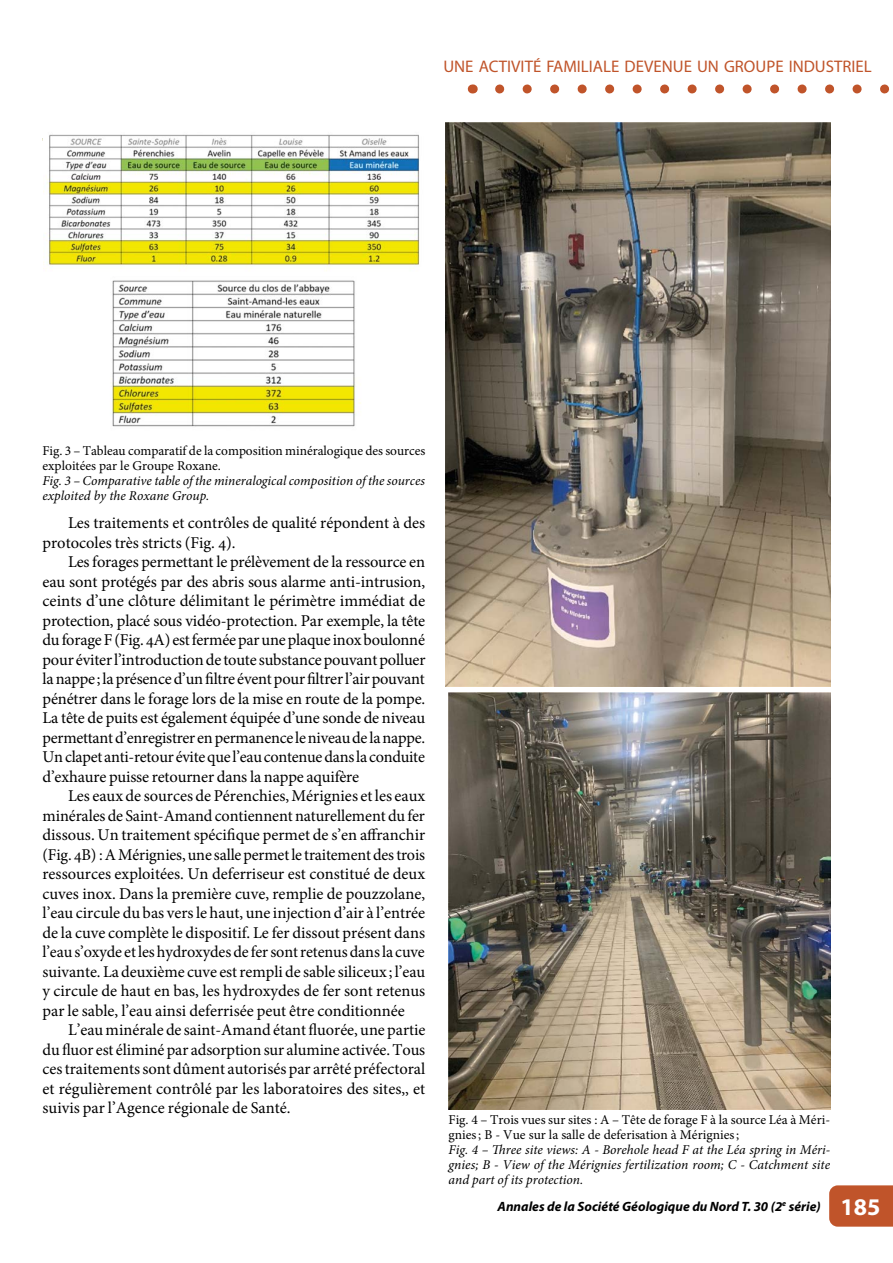
<style>
.page{position:relative;width:893px;height:1263px;background:#fff}
.page>*{position:absolute;margin:0;border:0;box-sizing:border-box;transform-origin:0 0}
.t1{font:16.8px "Myriad Pro";color:#c0542a}
.txt_Normal{font:16.5px/19.5px "Minion Pro";color:#000;text-align:justify}
.titre_figure{font:italic 13.5px/15px "Minion Pro";color:#000}
.titre_figure-2{font:13.5px/15px "Minion Pro";color:#000}
.t2{font:italic 700 13.5px "Myriad Pro";color:#000}
.s1{font-style:normal;font-size:24px;color:#fff}
</style>
<div class="page">
<svg style="left:500px;top:84px;width:390px;height:9px"></svg>
<svg style="left:829px;top:1185px;width:64px;height:42px;background:#c25930"></svg>
<img style="left:46px;top:134px;width:374px;height:293px">
<img style="left:449px;top:692px;width:381px;height:417px">
<img style="left:445px;top:122px;width:385px;height:565px">
<p class="t1" style="left:443px;top:56px;width:430px">UNE ACTIVITÉ FAMILIALE DEVENUE UN GROUPE INDUSTRIEL</p>
<p class="titre_figure-2" style="left:43px;top:443px;width:384px">Fig. 3 – Tableau comparatif de la composition minéralogique des sources exploitées par le Groupe Roxane.</p>
<p class="titre_figure" style="left:43px;top:473px;width:384px">Fig. 3 – Comparative table of the mineralogical composition of the sources exploited by the Roxane Group.</p>
<p class="txt_Normal" style="left:43px;top:513px;width:384px;text-indent:26px">Les traitements et contrôles de qualité répondent à des protocoles très stricts (Fig. 4).</p>
<p class="txt_Normal" style="left:43px;top:552px;width:384px;text-indent:26px">Les forages permettant le prélèvement de la ressource en eau sont protégés par des abris sous alarme anti-intrusion, ceints d’une clôture délimitant le périmètre immédiat de protection, placé sous vidéo-protection. Par exemple, la tête du forage F (Fig. 4A) est fermée par une plaque inox boulonné pour éviter l’introduction de toute substance pouvant polluer la nappe; la présence d’un filtre évent pour filtrer l’air pouvant pénétrer dans le forage lors de la mise en route de la pompe.<br>La tête de puits est également équipée d’une sonde de niveau permettant d’enregistrer en permanence le niveau de la nappe.<br>Un clapet anti-retour évite que l’eau contenue dans la conduite d’exhaure puisse retourner dans la nappe aquifère</p>
<p class="txt_Normal" style="left:43px;top:786px;width:384px;text-indent:26px">Les eaux de sources de Pérenchies, Mérignies et les eaux minérales de Saint-Amand contiennent naturellement du fer dissous. Un traitement spécifique permet de s’en affranchir (Fig. 4B) : A Mérignies, une salle permet le traitement des trois ressources exploitées. Un deferriseur est constitué de deux cuves inox. Dans la première cuve, remplie de pouzzolane, l’eau circule du bas vers le haut, une injection d’air à l’entrée de la cuve complète le dispositif. Le fer dissout présent dans l’eau s’oxyde et les hydroxydes de fer sont retenus dans la cuve suivante. La deuxième cuve est rempli de sable siliceux; l’eau y circule de haut en bas, les hydroxydes de fer sont retenus par le sable, l’eau ainsi deferrisée peut être conditionnée</p>
<p class="txt_Normal" style="left:43px;top:1020px;width:384px;text-indent:26px">L’eau minérale de saint-Amand étant fluorée, une partie du fluor est éliminé par adsorption sur alumine activée. Tous ces traitements sont dûment autorisés par arrêté préfectoral et régulièrement contrôlé par les laboratoires des sites,, et suivis par l’Agence régionale de Santé.</p>
<p class="titre_figure-2" style="left:449px;top:1112px;width:383px">Fig. 4 – Trois vues sur sites : A – Tête de forage F à la source Léa à Méri&shy;gnies; B - Vue sur la salle de deferisation à Mérignies;</p>
<p class="titre_figure" style="left:449px;top:1142px;width:383px;text-align:justify">Fig. 4 – Three site views: A - Borehole head F at the Léa spring in Méri&shy;gnies; B - View of the Mérignies fertilization room; C - Catchment site and part of its protection.</p>
<p class="t2" style="left:498px;top:1197px;width:384px">Annales de la Société Géologique du Nord T. 30 (2<sup>e</sup> série) <span class="s1">185</span></p>
</div>
